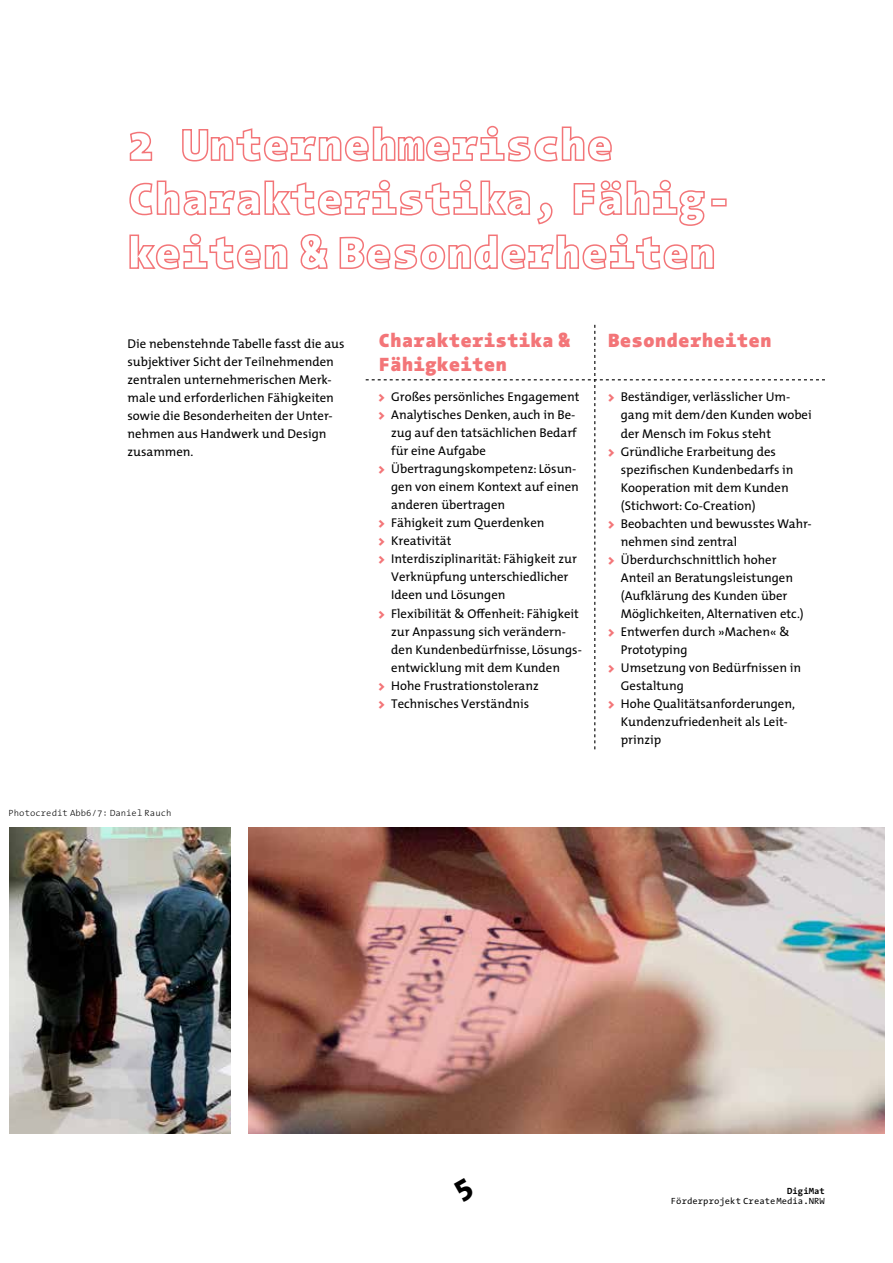
<style>
.page{position:relative;width:893px;height:1263px;background:#fff}
.page>*{position:absolute;margin:0;border:0;box-sizing:border-box;transform-origin:0 0}
.t1{font:900 19.5px/23.4px "The Sans Mono";color:#f37578}
.t2{font:12.75px/18px "The Mix";color:#000}
.t3{font:300 9px "The Sans Mono";color:#000}
.t4{font:9px "The Sans Mono";color:#000}
.t5{font:700 9px "The Sans Mono";color:#000}
.s1{font-weight:900;color:#f37578}
</style>
<div class="page">
<svg style="left:129px;top:131px;width:24px;height:30px"></svg>
<svg style="left:182px;top:125px;width:430px;height:37px"></svg>
<svg style="left:129px;top:179px;width:424px;height:46px"></svg>
<svg style="left:573px;top:179px;width:132px;height:47px"></svg>
<div style="left:711px;top:198px;width:16px;height:8px;border:2px solid #f37578"></div>
<svg style="left:129px;top:233px;width:159px;height:37px"></svg>
<svg style="left:300px;top:234px;width:28px;height:36px"></svg>
<svg style="left:339px;top:233px;width:375px;height:37px"></svg>
<svg style="left:366px;top:325px;width:459px;height:424px"></svg>
<img style="left:249px;top:827px;width:635px;height:306px">
<img style="left:9px;top:827px;width:221px;height:306px">
<p class="t2" style="left:128px;top:334px;width:218px">Die nebenstehnde Tabelle fasst die aus subjektiver Sicht der Teilnehmenden zentralen unternehmerischen Merk&shy;male und erforderlichen Fähigkeiten sowie die Besonderheiten der Unter&shy;nehmen aus Handwerk und Design zusammen.</p>
<h1 class="t1" style="left:378px;top:329px;width:193px">Charakteristika &amp;<br>Fähigkeiten</h1>
<h1 class="t1" style="left:608px;top:329px;width:165px">Besonderheiten</h1>
<p class="t2" style="left:378px;top:388px;width:202px"><span class="s1">&gt;</span> Großes persönliches Engagement</p>
<p class="t2" style="left:378px;top:406px;width:199px"><span class="s1">&gt;</span> Analytisches Denken, auch in Be-</p>
<p class="t2" style="left:391px;top:424px;width:187px">zug auf den tatsächlichen Bedarf</p>
<p class="t2" style="left:391px;top:442px;width:96px">für eine Aufgabe</p>
<p class="t2" style="left:378px;top:460px;width:199px"><span class="s1">&gt;</span> Übertragungskompetenz: Lösun-</p>
<p class="t2" style="left:391px;top:478px;width:189px">gen von einem Kontext auf einen</p>
<p class="t2" style="left:391px;top:496px;width:115px">anderen übertragen</p>
<p class="t2" style="left:378px;top:514px;width:168px"><span class="s1">&gt;</span> Fähigkeit zum Querdenken</p>
<p class="t2" style="left:378px;top:532px;width:74px"><span class="s1">&gt;</span> Kreativität</p>
<p class="t2" style="left:378px;top:550px;width:200px"><span class="s1">&gt;</span> Interdisziplinarität: Fähigkeit zur</p>
<p class="t2" style="left:391px;top:568px;width:179px">Verknüpfung unterschiedlicher</p>
<p class="t2" style="left:391px;top:586px;width:116px">Ideen und Lösungen</p>
<p class="t2" style="left:378px;top:604px;width:202px"><span class="s1">&gt;</span> Flexibilität &amp; Offenheit: Fähigkeit</p>
<p class="t2" style="left:391px;top:622px;width:176px">zur Anpassung sich verändern-</p>
<p class="t2" style="left:391px;top:640px;width:192px">den Kundenbedürfnisse, Lösungs-</p>
<p class="t2" style="left:391px;top:658px;width:170px">entwicklung mit dem Kunden</p>
<p class="t2" style="left:378px;top:676px;width:162px"><span class="s1">&gt;</span> Hohe Frustrationstoleranz</p>
<p class="t2" style="left:378px;top:694px;width:152px"><span class="s1">&gt;</span> Technisches Verständnis</p>
<p class="t2" style="left:608px;top:388px;width:184px"><span class="s1">&gt;</span> Beständiger, verlässlicher Um-</p>
<p class="t2" style="left:621px;top:406px;width:192px">gang mit dem/den Kunden wobei</p>
<p class="t2" style="left:621px;top:424px;width:152px">der Mensch im Fokus steht</p>
<p class="t2" style="left:608px;top:442px;width:169px"><span class="s1">&gt;</span> Gründliche Erarbeitung des</p>
<p class="t2" style="left:621px;top:460px;width:174px">spezifischen Kundenbedarfs in</p>
<p class="t2" style="left:621px;top:478px;width:169px">Kooperation mit dem Kunden</p>
<p class="t2" style="left:621px;top:496px;width:136px">(Stichwort: Co-Creation)</p>
<p class="t2" style="left:608px;top:514px;width:205px"><span class="s1">&gt;</span> Beobachten und bewusstes Wahr-</p>
<p class="t2" style="left:621px;top:532px;width:118px">nehmen sind zentral</p>
<p class="t2" style="left:608px;top:550px;width:170px"><span class="s1">&gt;</span> Überdurchschnittlich hoher</p>
<p class="t2" style="left:621px;top:568px;width:174px">Anteil an Beratungsleistungen</p>
<p class="t2" style="left:621px;top:586px;width:168px">(Aufklärung des Kunden über</p>
<p class="t2" style="left:621px;top:604px;width:184px">Möglichkeiten, Alternativen etc.)</p>
<p class="t2" style="left:608px;top:622px;width:183px"><span class="s1">&gt;</span> Entwerfen durch »Machen« &amp;</p>
<p class="t2" style="left:621px;top:640px;width:68px">Prototyping</p>
<p class="t2" style="left:608px;top:658px;width:195px"><span class="s1">&gt;</span> Umsetzung von Bedürfnissen in</p>
<p class="t2" style="left:621px;top:676px;width:64px">Gestaltung</p>
<p class="t2" style="left:608px;top:694px;width:188px"><span class="s1">&gt;</span> Hohe Qualitätsanforderungen,</p>
<p class="t2" style="left:621px;top:712px;width:168px">Kundenzufriedenheit als Leit-</p>
<p class="t2" style="left:621px;top:730px;width:42px">prinzip</p>
<p class="t3" style="left:9px;top:808px;width:165px">Photocredit Abb6/7: Daniel Rauch</p>
<p class="t5" style="left:787px;top:1185px;width:39px">DigiMat</p>
<p class="t4" style="left:671px;top:1195px;width:156px">Förderprojekt CreateMedia.NRW</p>
</div>
